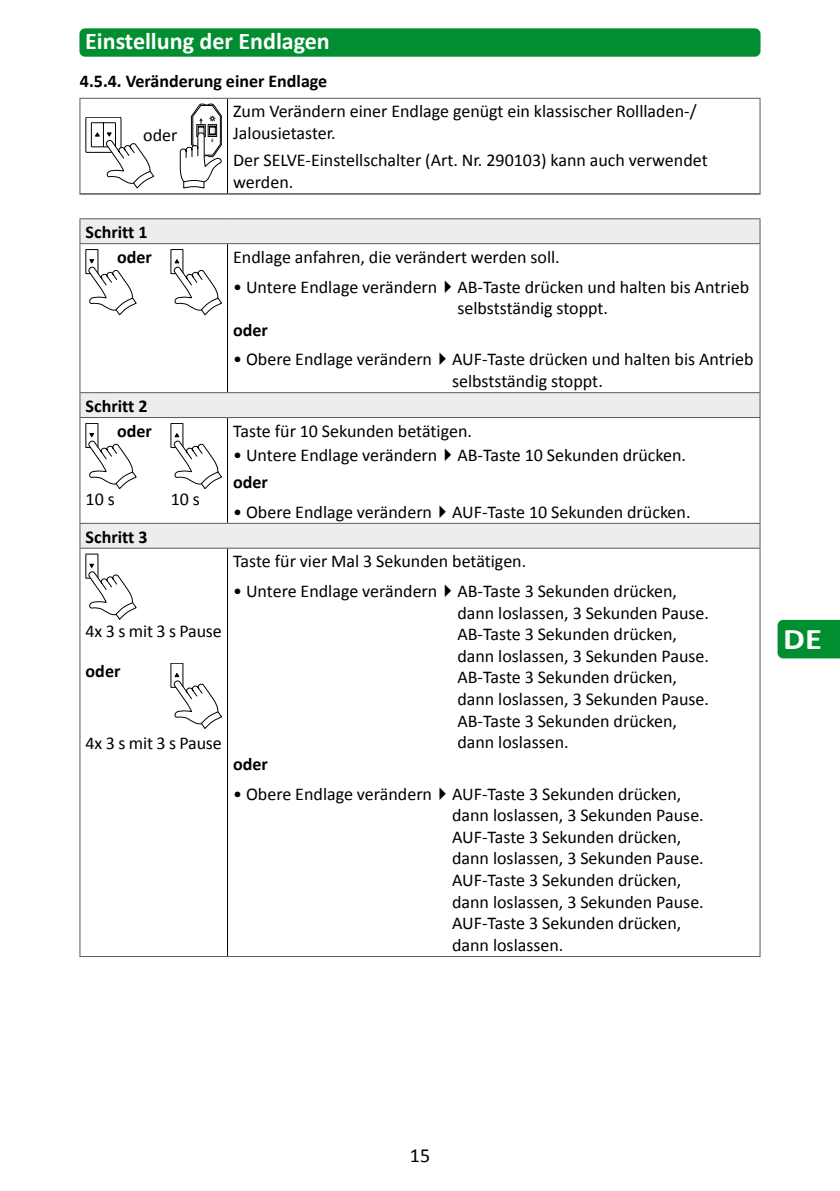
<style>
.page{position:relative;width:840px;height:1191px;background:#fff}
.page>*{position:absolute;margin:0;border:0;box-sizing:border-box;transform-origin:0 0}
.t1{font:700 30px "Calibri";color:#fff;scale:1.15 1}
.t2{font:700 24px "Calibri";color:#fff}
.t3{font:20px "Calibri";color:#000}
.t4{font:18px/21.6px "Calibri";color:#000}
.t5{font:700 18px/24.8px "Calibri";color:#000;text-align:right}
.t6{font:500 condensed 4.4px "Helvetica Neue";color:#000}
.s1{font-weight:700}
</style>
<div class="page">
<div style="left:79px;top:28px;width:681px;height:29px;background:#008e30;border-radius:6px"></div>
<div style="left:777px;top:620px;width:62px;height:38px;background:#008e30"></div>
<svg style="left:80px;top:219px;width:679px;height:328px"></svg>
<hr style="left:227px;top:99px;width:1px;height:94px;background:#000">
<hr style="left:79px;top:193px;width:148px;height:1px;background:#000">
<hr style="left:227px;top:193px;width:533px;height:1px;background:#000">
<hr style="left:227px;top:244px;width:1px;height:148px;background:#000">
<hr style="left:227px;top:418px;width:1px;height:105px;background:#000">
<hr style="left:227px;top:548px;width:1px;height:408px;background:#000">
<hr style="left:79px;top:99px;width:1px;height:94px;background:#58585a">
<hr style="left:759px;top:99px;width:1px;height:94px;background:#58585a">
<hr style="left:79px;top:244px;width:1px;height:148px;background:#58585a">
<hr style="left:759px;top:244px;width:1px;height:148px;background:#58585a">
<hr style="left:79px;top:418px;width:1px;height:105px;background:#58585a">
<hr style="left:759px;top:418px;width:1px;height:105px;background:#58585a">
<hr style="left:79px;top:548px;width:1px;height:408px;background:#58585a">
<hr style="left:759px;top:548px;width:1px;height:408px;background:#58585a">
<hr style="left:79px;top:218px;width:148px;height:1px;background:#58585a">
<svg style="left:79px;top:219px;width:1px;height:24px"></svg>
<hr style="left:227px;top:218px;width:533px;height:1px;background:#58585a">
<svg style="left:759px;top:219px;width:1px;height:24px"></svg>
<hr style="left:79px;top:243px;width:148px;height:1px;background:#58585a">
<hr style="left:227px;top:243px;width:533px;height:1px;background:#58585a">
<hr style="left:79px;top:392px;width:148px;height:1px;background:#58585a">
<svg style="left:79px;top:393px;width:1px;height:24px"></svg>
<hr style="left:227px;top:392px;width:533px;height:1px;background:#58585a">
<svg style="left:759px;top:393px;width:1px;height:24px"></svg>
<hr style="left:79px;top:417px;width:148px;height:1px;background:#58585a">
<hr style="left:227px;top:417px;width:533px;height:1px;background:#58585a">
<hr style="left:79px;top:523px;width:148px;height:1px;background:#58585a">
<svg style="left:79px;top:524px;width:1px;height:23px"></svg>
<hr style="left:227px;top:523px;width:533px;height:1px;background:#58585a">
<svg style="left:759px;top:524px;width:1px;height:23px"></svg>
<hr style="left:79px;top:547px;width:148px;height:1px;background:#58585a">
<hr style="left:227px;top:547px;width:533px;height:1px;background:#58585a">
<hr style="left:79px;top:956px;width:148px;height:1px;background:#58585a">
<hr style="left:227px;top:956px;width:533px;height:1px;background:#58585a">
<hr style="left:79px;top:98px;width:148px;height:1px;background:#58585a">
<hr style="left:227px;top:98px;width:533px;height:1px;background:#58585a">
<div style="left:86px;top:117px;width:35px;height:36px;border:1px solid #000"></div>
<svg style="left:91px;top:122px;width:63px;height:66px"></svg>
<svg style="left:180px;top:104px;width:42px;height:84px"></svg>
<div style="left:86px;top:249px;width:12px;height:25px;background:#fff"></div>
<div style="left:86px;top:249px;width:12px;height:25px;border:1px solid #000"></div>
<svg style="left:87px;top:259px;width:49px;height:56px"></svg>
<div style="left:171px;top:249px;width:12px;height:25px;background:#fff"></div>
<div style="left:171px;top:249px;width:12px;height:25px;border:1px solid #000"></div>
<svg style="left:172px;top:259px;width:50px;height:56px"></svg>
<div style="left:86px;top:423px;width:12px;height:24px;background:#fff"></div>
<div style="left:86px;top:423px;width:12px;height:25px;border:1px solid #000"></div>
<svg style="left:87px;top:433px;width:49px;height:56px"></svg>
<div style="left:171px;top:423px;width:12px;height:24px;background:#fff"></div>
<div style="left:171px;top:423px;width:12px;height:25px;border:1px solid #000"></div>
<svg style="left:172px;top:433px;width:50px;height:56px"></svg>
<div style="left:86px;top:554px;width:12px;height:24px;border:1px solid #000"></div>
<svg style="left:87px;top:564px;width:49px;height:55px"></svg>
<div style="left:171px;top:663px;width:12px;height:24px;border:1px solid #000"></div>
<svg style="left:172px;top:673px;width:50px;height:56px"></svg>
<h2 class="t2" style="left:85px;top:26px;width:246px">Einstellung der Endlagen</h2>
<p class="t5" style="left:80px;top:68px;width:249px">4.5.4. Veränderung einer Endlage</p>
<p class="t4" style="left:143px;top:123px;width:36px">oder</p>
<p class="t6" style="left:211px;top:137px;width:4px">E</p>
<p class="t4" style="left:233px;top:100px;width:464px">Zum Verändern einer Endlage genügt ein klassischer Rollladen-/<br>Jalousietaster.</p>
<p class="t4" style="left:233px;top:149px;width:476px">Der SELVE-Einstellschalter (Art. Nr. 290103) kann auch verwendet werden.</p>
<p class="t5" style="left:86px;top:219px;width:68px">Schritt 1 oder</p>
<p class="t5" style="left:86px;top:392px;width:63px">Schritt 2</p>
<p class="t4" style="left:233px;top:245px;width:328px">Endlage anfahren, die verändert werden soll.</p>
<p class="t4" style="left:457px;top:275px;width:293px;text-indent:-224px">• Untere Endlage verändern✔AB-Taste drücken und halten bis Antrieb selbstständig stoppt.</p>
<p class="t5" style="left:233px;top:316px;width:36px">oder</p>
<p class="t4" style="left:452px;top:348px;width:303px;text-indent:-219px">• Obere Endlage verändern✔AUF-Taste drücken und halten bis Antrieb selbstständig stoppt.</p>
<p class="t5" style="left:117px;top:417px;width:36px">oder</p>
<p class="t4" style="left:233px;top:419px;width:240px">Taste für 10 Sekunden betätigen.</p>
<p class="t4" style="left:233px;top:440px;width:454px;line-height:27.2px">• Untere Endlage verändern✔AB-Taste 10 Sekunden drücken. <span class="s1">oder</span></p>
<p class="t4" style="left:233px;top:500px;width:458px">• Obere Endlage verändern✔AUF-Taste 10 Sekunden drücken.</p>
<p class="t5" style="left:86px;top:523px;width:63px">Schritt 3</p>
<p class="t4" style="left:86px;top:487px;width:31px">10 s</p>
<p class="t4" style="left:171px;top:487px;width:31px">10 s</p>
<p class="t4" style="left:86px;top:619px;width:138px">4x 3 s mit 3 s Pause</p>
<p class="t5" style="left:86px;top:657px;width:36px">oder</p>
<p class="t4" style="left:86px;top:731px;width:138px">4x 3 s mit 3 s Pause</p>
<p class="t4" style="left:233px;top:550px;width:294px">Taste für vier Mal 3 Sekunden betätigen.</p>
<p class="t4" style="left:457px;top:579px;width:253px;text-indent:-224px">• Untere Endlage verändern✔AB-Taste 3 Sekunden drücken, dann loslassen, 3 Sekunden Pause.<br>AB-Taste 3 Sekunden drücken, dann loslassen, 3 Sekunden Pause.<br>AB-Taste 3 Sekunden drücken, dann loslassen, 3 Sekunden Pause.<br>AB-Taste 3 Sekunden drücken, dann loslassen.</p>
<p class="t5" style="left:233px;top:750px;width:36px">oder</p>
<p class="t4" style="left:452px;top:782px;width:253px;text-indent:-219px">• Obere Endlage verändern✔AUF-Taste 3 Sekunden drücken, dann loslassen, 3 Sekunden Pause.<br>AUF-Taste 3 Sekunden drücken, dann loslassen, 3 Sekunden Pause.<br>AUF-Taste 3 Sekunden drücken, dann loslassen, 3 Sekunden Pause.<br>AUF-Taste 3 Sekunden drücken, dann loslassen.</p>
<h1 class="t1" style="left:782px;top:620px;width:35px">DE</h1>
<p class="t3" style="left:409px;top:1142px;width:22px">15</p>
</div>
